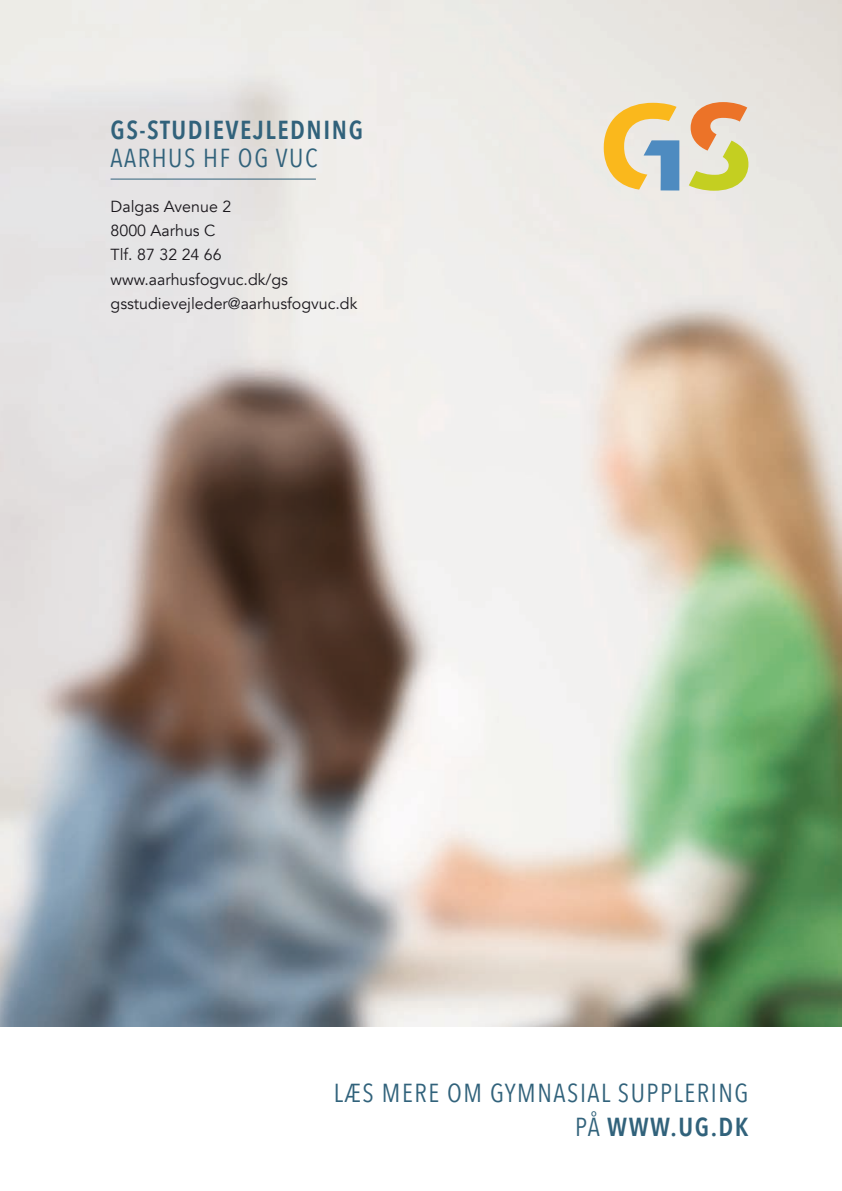
<style>
.page{position:relative;width:842px;height:1191px;background:#fff}
.page>*{position:absolute;margin:0;border:0;box-sizing:border-box;transform-origin:0 0}
.t1{font:26px/34px "Avenir Next Condensed";letter-spacing:.06em;color:#31627b;text-align:right}
.t2{font:600 26px "Avenir Next Condensed";letter-spacing:.06em;color:#31627b}
.t3{font:16px/24px "Avenir";color:#1a171c}
.s1{font-weight:600}
</style>
<div class="page">
<img style="left:0;top:0;width:842px;height:1026px">
<hr style="left:111px;top:179px;width:205px;height:1px;background:#31627b">
<svg style="left:604px;top:103px;width:75px;height:87px;background:#d5c795"></svg>
<svg style="left:689px;top:102px;width:59px;height:89px;background:#e0c483"></svg>
<h1 class="t2" style="left:111px;top:108px;width:254px">GS-STUDIEVEJLEDNING</h1>
<h1 class="t1" style="left:111px;top:140px;width:208px">AARHUS HF OG VUC</h1>
<p class="t3" style="left:111px;top:195px;width:248px">Dalgas Avenue 2<br>8000 Aarhus C<br>Tlf. 87 32 24 66 www.aarhusfogvuc.dk/gs gsstudievejleder@aarhusfogvuc.dk</p>
<h1 class="t1" style="left:334px;top:1074px;width:416px">LÆS MERE OM GYMNASIAL SUPPLERING<br>PÅ <span class="s1">WWW.UG.DK</span></h1>
</div>
